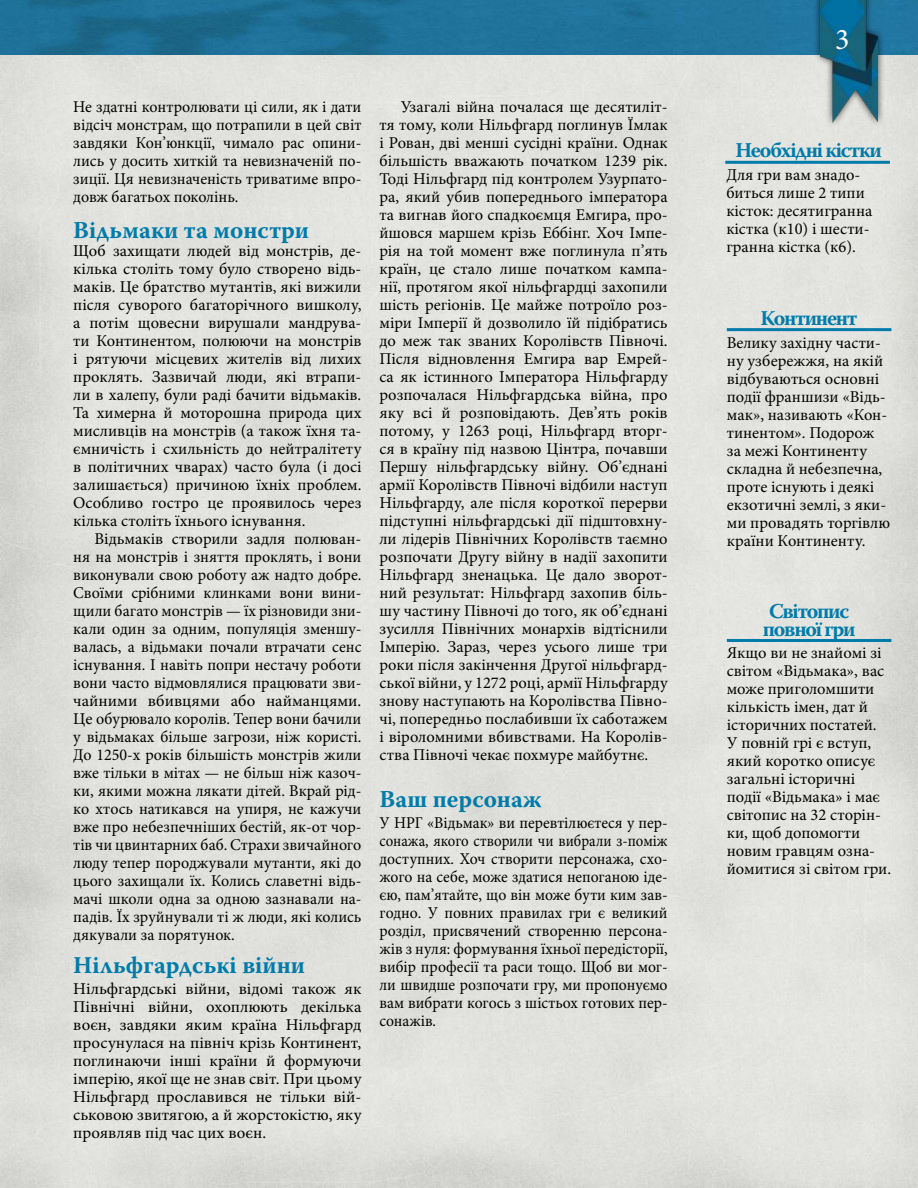
<style>
.page{position:relative;width:918px;height:1188px;background:#fff}
.page>*{position:absolute;margin:0;border:0;box-sizing:border-box;transform-origin:0 0}
.t1{font:30px "Minion Pro";color:#fff}
.t2{font:700 24px "Warnock Pro";color:#007baa}
.t3{font:700 21px/18px "Warnock Pro";letter-spacing:-.06em;color:#007baa}
.t4{font:16.5px/18px "Minion Pro";color:#000;text-align:justify}
.t5{font:16.5px/18px "Minion Pro";color:#000;text-align:justify;scale:.95 1}
</style>
<div class="page">
<img style="left:0;top:0;width:918px;height:55px">
<div style="left:813px;top:0;width:72px;height:129px;background:#000;opacity:.75"></div>
<img style="left:820px;top:0;width:57px;height:141px">
<hr style="left:725px;top:161px;width:165px;height:3px;background:#007baa">
<hr style="left:727px;top:328px;width:164px;height:3px;background:#007baa">
<hr style="left:727px;top:639px;width:164px;height:3px;background:#007baa">
<p class="t4" style="left:73px;top:98px;width:290px">Не здатні контролювати ці сили, як і дати відсіч монстрам, що потрапили в цей світ завдяки Кон’юнкції, чимало рас опини&shy;лись у досить хиткій та невизначеній по&shy;зиції. Ця невизначеність триватиме впро&shy;довж багатьох поколінь.</p>
<h2 class="t2" style="left:73px;top:215px;width:237px">Відьмаки та монстри</h2>
<p class="t4" style="left:73px;top:242px;width:290px">Щоб захищати людей від монстрів, де&shy;кілька століть тому було створено відь&shy;маків. Це братство мутантів, які вижили після суворого багаторічного вишколу, а потім щовесни вирушали мандрува&shy;ти Континентом, полюючи на монстрів і рятуючи місцевих жителів від лихих проклять. Зазвичай люди, які втрапи&shy;ли в халепу, були раді бачити відьмаків.<br>Та химерна й моторошна природа цих мисливців на монстрів (а також їхня та&shy;ємничість і схильність до нейтралітету в політичних чварах) часто була (і досі залишається) причиною їхніх проблем.<br>Особливо гостро це проявилось через кілька століть їхнього існування.</p>
<p class="t4" style="left:73px;top:530px;width:290px;text-indent:21px">Відьмаків створили задля полюван&shy;ня на монстрів і зняття проклять, і вони виконували свою роботу аж надто добре.<br>Своїми срібними клинками вони вини&shy;щили багато монстрів — їх різновиди зни&shy;кали один за одним, популяція зменшу&shy;валась, а відьмаки почали втрачати сенс існування. І навіть попри нестачу роботи вони часто відмовлялися працювати зви&shy;чайними вбивцями або найманцями.<br>Це обурювало королів. Тепер вони бачили у відьмаках більше загрози, ніж користі.<br>До 1250-х років більшість монстрів жили вже тільки в мітах — не більш ніж казоч&shy;ки, якими можна лякати дітей. Вкрай рід&shy;ко хтось натикався на упиря, не кажучи вже про небезпечніших бестій, як-от чор&shy;тів чи цвинтарних баб. Страхи звичайного люду тепер породжували мутанти, які до цього захищали їх. Колись славетні відь&shy;мачі школи одна за одною зазнавали на&shy;падів. Їх зруйнували ті ж люди, які колись дякували за порятунок.</p>
<h2 class="t2" style="left:73px;top:950px;width:233px">Нільфгардські війни</h2>
<p class="t4" style="left:73px;top:980px;width:290px">Нільфгардські війни, відомі також як Північні війни, охоплюють декілька воєн, завдяки яким країна Нільфгард просунулася на північ крізь Континент, поглинаючи інші країни й формуючи імперію, якої ще не знав світ. При цьому Нільфгард прославився не тільки вій&shy;ськовою звитягою, а й жорстокістю, яку проявляв під час цих воєн.</p>
<p class="t4" style="left:379px;top:98px;width:290px;text-indent:21px">Узагалі війна почалася ще десятиліт&shy;тя тому, коли Нільфгард поглинув Їмлак і Рован, дві менші сусідні країни. Однак більшість вважають початком 1239 рік.<br>Тоді Нільфгард під контролем Узурпато&shy;ра, який убив попереднього імператора та вигнав його спадкоємця Емгира, про&shy;йшовся маршем крізь Еббінг. Хоч Імпе&shy;рія на той момент вже поглинула п’ять країн, це стало лише початком кампа&shy;нії, протягом якої нільфгардці захопили шість регіонів. Це майже потроїло роз&shy;міри Імперії й дозволило їй підібратись до меж так званих Королівств Півночі.<br>Після відновлення Емгира вар Емрей&shy;са як істинного Імператора Нільфгарду розпочалася Нільфгардська війна, про яку всі й розповідають. Дев’ять років потому, у 1263 році, Нільфгард вторг&shy;ся в країну під назвою Цінтра, почавши Першу нільфгардську війну. Об’єднані армії Королівств Півночі відбили наступ Нільфгарду, але після короткої перерви підступні нільфгардські дії підштовхну&shy;ли лідерів Північних Королівств таємно розпочати Другу війну в надії захопити Нільфгард зненацька. Це дало зворот&shy;ний результат: Нільфгард захопив біль&shy;шу частину Півночі до того, як об’єднані зусилля Північних монархів відтіснили Імперію. Зараз, через усього лише три роки після закінчення Другої нільфгард&shy;ської війни, у 1272 році, армії Нільфгарду знову наступають на Королівства Півно&shy;чі, попередньо послабивши їх саботажем і віроломними вбивствами. На Королів&shy;ства Півночі чекає похмуре майбутнє.</p>
<h2 class="t2" style="left:379px;top:785px;width:164px">Ваш персонаж</h2>
<p class="t5" style="left:379px;top:814px;width:305px">У НРГ «Відьмак» ви перевтілюєтеся у пер&shy;сонажа, якого створили чи вибрали з-поміж доступних. Хоч створити персонажа, схо&shy;жого на себе, може здатися непоганою іде&shy;єю, пам’ятайте, що він може бути ким зав&shy;годно. У повних правилах гри є великий розділ, присвячений створенню персона&shy;жів з нуля: формування їхньої передісторії, вибір професії та раси тощо. Щоб ви мог&shy;ли швидше розпочати гру, ми пропонуємо вам вибрати когось з шістьох готових пер&shy;сонажів.</p>
<h1 class="t1" style="left:835px;top:24px;width:16px">3</h1>
<p class="t3" style="left:736px;top:140px;width:148px">Необхідні кістки</p>
<p class="t4" style="left:726px;top:166px;width:147px;text-align:left">Для гри вам знадо&shy;биться лише 2 типи кісток: десятигранна кістка (к10) і шести&shy;гранна кістка (к6).</p>
<p class="t3" style="left:761px;top:309px;width:99px">Континент</p>
<p class="t4" style="left:727px;top:335px;width:165px;text-align:left">Велику західну части&shy;ну узбережжя, на якій відбуваються основні події франшизи «Відь&shy;мак», називають «Кон&shy;тинентом». Подорож за межі Континенту складна й небезпечна, проте існують і деякі екзотичні землі, з яки&shy;ми провадять торгівлю країни Континенту.</p>
<p class="t3" style="left:763px;top:601px;width:94px">Світопис повної гри</p>
<p class="t4" style="left:727px;top:645px;width:166px;text-align:left">Якщо ви не знайомі зі світом «Відьмака», вас може приголомшити кількість імен, дат й історичних постатей.<br>У повній грі є вступ, який коротко описує загальні історичні події «Відьмака» і має світопис на 32 сторін&shy;ки, щоб допомогти новим гравцям озна&shy;йомитися зі світом гри.</p>
</div>
